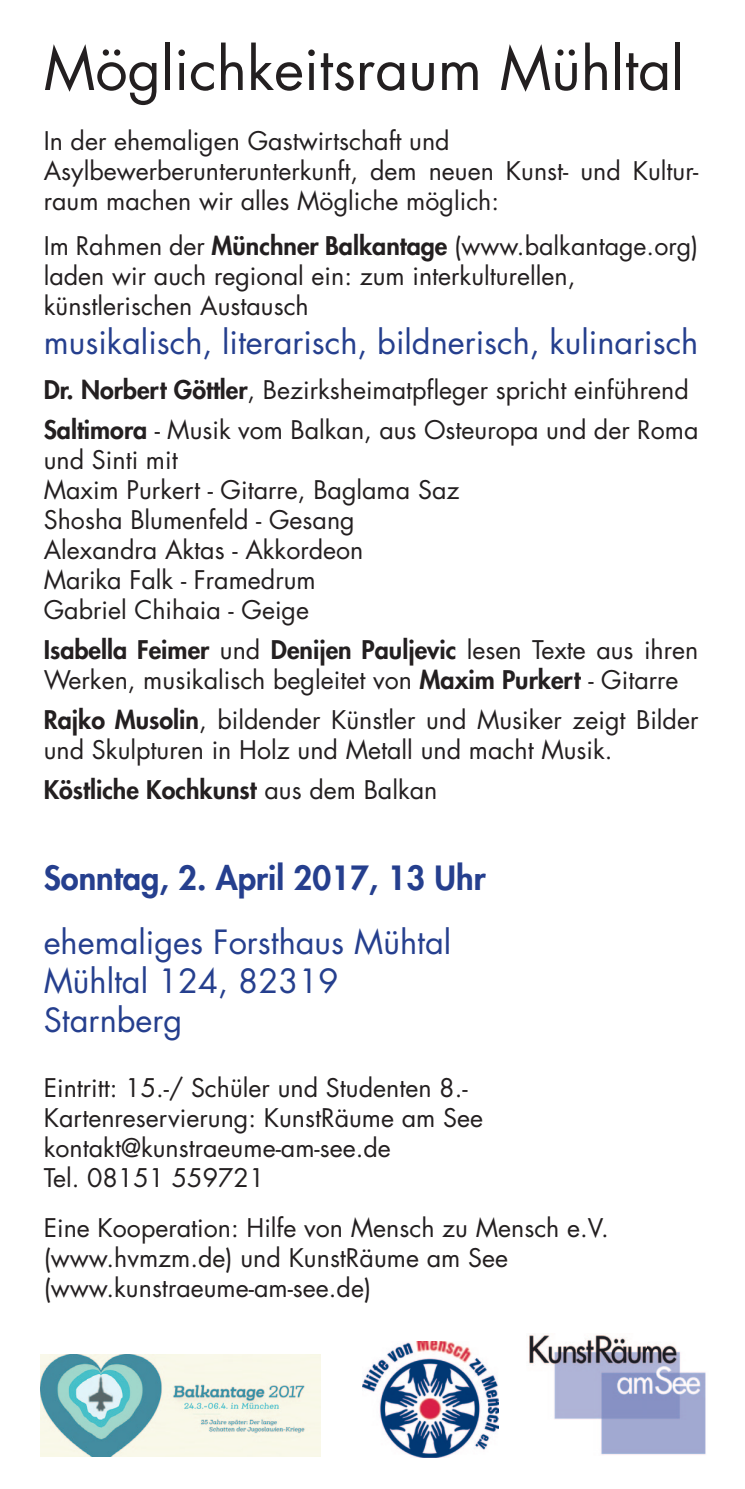
<style>
.page{position:relative;width:745px;height:1489px;background:#fff}
.page>*{position:absolute;margin:0;border:0;box-sizing:border-box;transform-origin:0 0}
.t1{font:57.5px "Futura Std";color:#231f20}
.t2{font:32.5px/39px "Futura Std";color:#253f8e}
.t3{font:800 32.5px "Futura Std";color:#253f8e}
.t4{font:25px/30px "Futura Std";color:#231f20}
.t5{font:800 25px "Futura Std";color:#231f20}
.s1{font-weight:800}
.s2{font-weight:400}
</style>
<div class="page">
<img style="left:363px;top:1341px;width:135px;height:115px">
<img style="left:41px;top:1354px;width:279px;height:102px">
<img style="left:529px;top:1335px;width:177px;height:120px">
<h1 class="t1" style="left:44px;top:32px;width:641px">Möglichkeitsraum Mühltal</h1>
<p class="t4" style="left:44px;top:126px;width:655px">In der ehemaligen Gastwirtschaft und<br>Asylbewerberunterunterkunft, dem neuen Kunst- und Kultur&shy;raum machen wir alles Mögliche möglich:</p>
<p class="t4" style="left:44px;top:231px;width:655px">Im Rahmen der <span class="s1">Münchner Balkantage</span> (www.balkantage.org) laden wir auch regional ein: zum interkulturellen, künstlerischen Austausch</p>
<h2 class="t2" style="left:44px;top:323px;width:655px">musikalisch, literarisch, bildnerisch, kulinarisch</h2>
<p class="t4" style="left:44px;top:370px;width:655px;line-height:40px"><span class="s1">Dr. Norbert Göttler</span>, Bezirksheimatpfleger spricht einführend<br><span class="s1">Saltimora</span> - Musik vom Balkan, aus Osteuropa und der Roma</p>
<p class="t4" style="left:44px;top:445px;width:417px">und Sinti mit<br>Maxim Purkert - Gitarre, Baglama Saz<br>Shosha Blumenfeld - Gesang<br>Alexandra Aktas - Akkordeon<br>Marika Falk - Framedrum<br>Gabriel Chihaia - Geige</p>
<p class="t4" style="left:44px;top:635px;width:655px"><span class="s1">Isabella Feimer</span> und <span class="s1">Denijen Pauljevic</span> lesen Texte aus ihren<br>Werken, musikalisch begleitet von <span class="s1">Maxim Purkert</span> - Gitarre</p>
<p class="t4" style="left:44px;top:705px;width:655px"><span class="s1">Rajko Musolin</span>, bildender Künstler und Musiker zeigt Bilder und Skulpturen in Holz und Metall und macht Musik.</p>
<p class="t5" style="left:44px;top:774px;width:395px">Köstliche Kochkunst <span class="s2">aus dem Balkan</span></p>
<h2 class="t3" style="left:44px;top:857px;width:443px">Sonntag, 2. April 2017, 13 Uhr</h2>
<h2 class="t2" style="left:44px;top:922px;width:409px">ehemaliges Forsthaus Mühtal<br>Mühltal 124, 82319<br>Starnberg</h2>
<p class="t4" style="left:44px;top:1073px;width:440px">Eintritt: 15.-/ Schüler und Studenten 8.- Kartenreservierung: KunstRäume am See kontakt@kunstraeume-am-see.de<br>Tel. 08151 559721</p>
<p class="t4" style="left:44px;top:1213px;width:566px">Eine Kooperation: Hilfe von Mensch zu Mensch e.V. (www.hvmzm.de) und KunstRäume am See (www.kunstraeume-am-see.de)</p>
</div>
